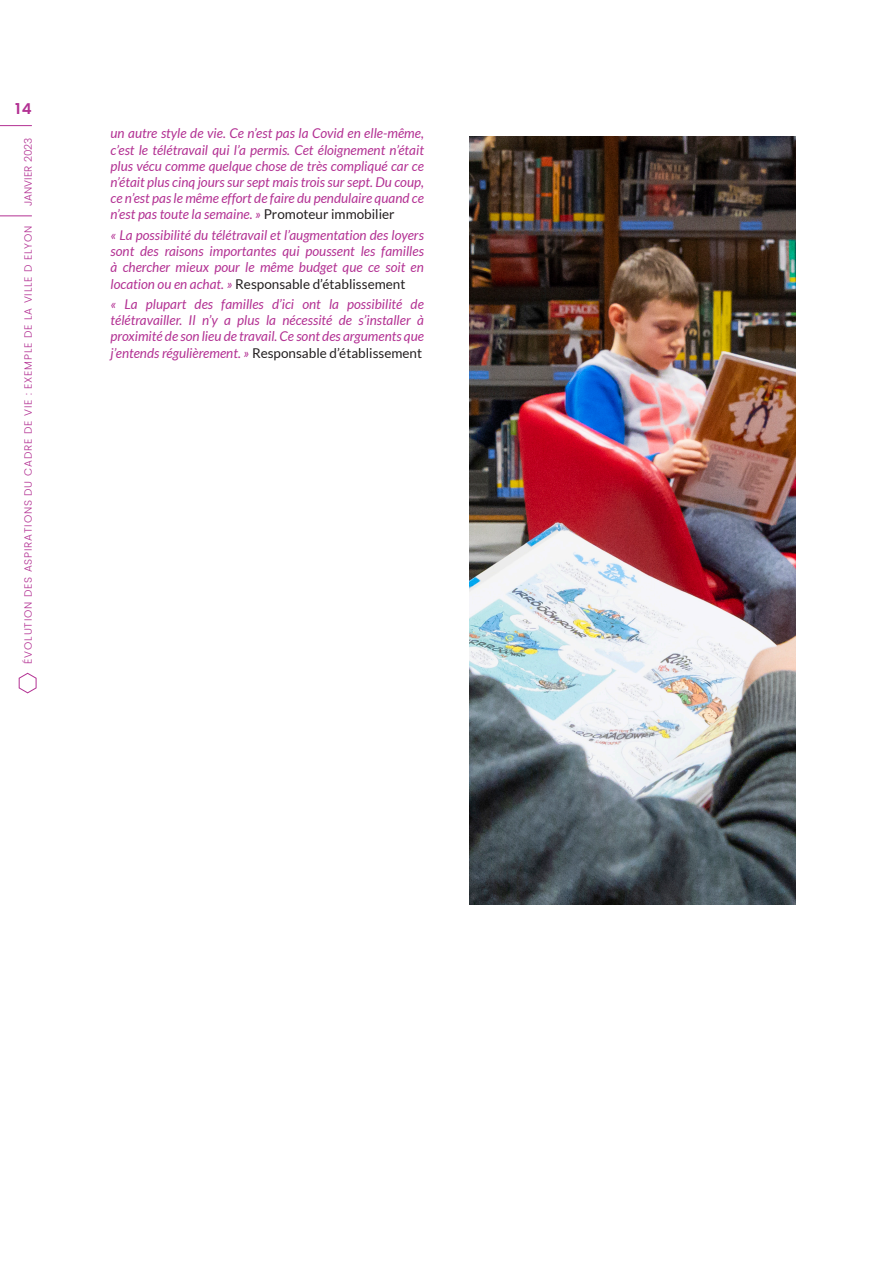
<style>
.page{position:relative;width:893px;height:1263px;background:#fff}
.page>*{position:absolute;margin:0;border:0;box-sizing:border-box;transform-origin:0 0}
.t1{font:600 15px "Poppins";color:#b33193}
.NOTE_BAS_DE_PAGE_AVE{font:italic 13.5px/16.2px "Lato";color:#b33193;text-align:justify}
.t2{font:300 10.5px "Poppins";letter-spacing:.08em;color:#b33193}
.t3{font:300 10.5px "Poppins";letter-spacing:.01em;color:#b33193}
.s1{font-style:normal;color:#231f20}
</style>
<div class="page">
<img style="left:469px;top:136px;width:327px;height:769px">
<svg style="left:18px;top:673px;width:19px;height:20px"></svg>
<hr style="left:0;top:216px;width:32px;height:1px;background:#b33193">
<hr style="left:0;top:125px;width:32px;height:1px;background:#b33193">
<p class="t1" style="left:15px;top:100px;width:18px">14</p>
<p class="t3" style="left:22px;top:206px;width:70px;rotate:-90deg">JANVIER 2023</p>
<p class="t2" style="left:22px;top:664px;width:440px;rotate:-90deg">ÉVOLUTION DES ASPIRATIONS DU CADRE DE VIE : EXEMPLE DE LA VILLE D ELYON</p>
<p class="NOTE_BAS_DE_PAGE_AVE" style="left:111px;top:126px;width:315px">un autre style de vie. Ce n’est pas la Covid en elle-même, c’est le télétravail qui l’a permis. Cet éloignement n’était plus vécu comme quelque chose de très compliqué car ce n’était plus cinq jours sur sept mais trois sur sept. Du coup, ce n’est pas le même effort de faire du pendulaire quand ce n’est pas toute la semaine. » <span class="s1">Promoteur immobilier</span></p>
<p class="NOTE_BAS_DE_PAGE_AVE" style="left:111px;top:227px;width:315px">« La possibilité du télétravail et l’augmentation des loyers sont des raisons importantes qui poussent les familles à chercher mieux pour le même budget que ce soit en location ou en achat. » <span class="s1">Responsable d’établissement</span></p>
<p class="NOTE_BAS_DE_PAGE_AVE" style="left:111px;top:296px;width:315px">« La plupart des familles d’ici ont la possibilité de télétravailler. Il n’y a plus la nécessité de s’installer à proximité de son lieu de travail. Ce sont des arguments que j’entends régulièrement. » <span class="s1">Responsable d’établissement</span></p>
</div>
